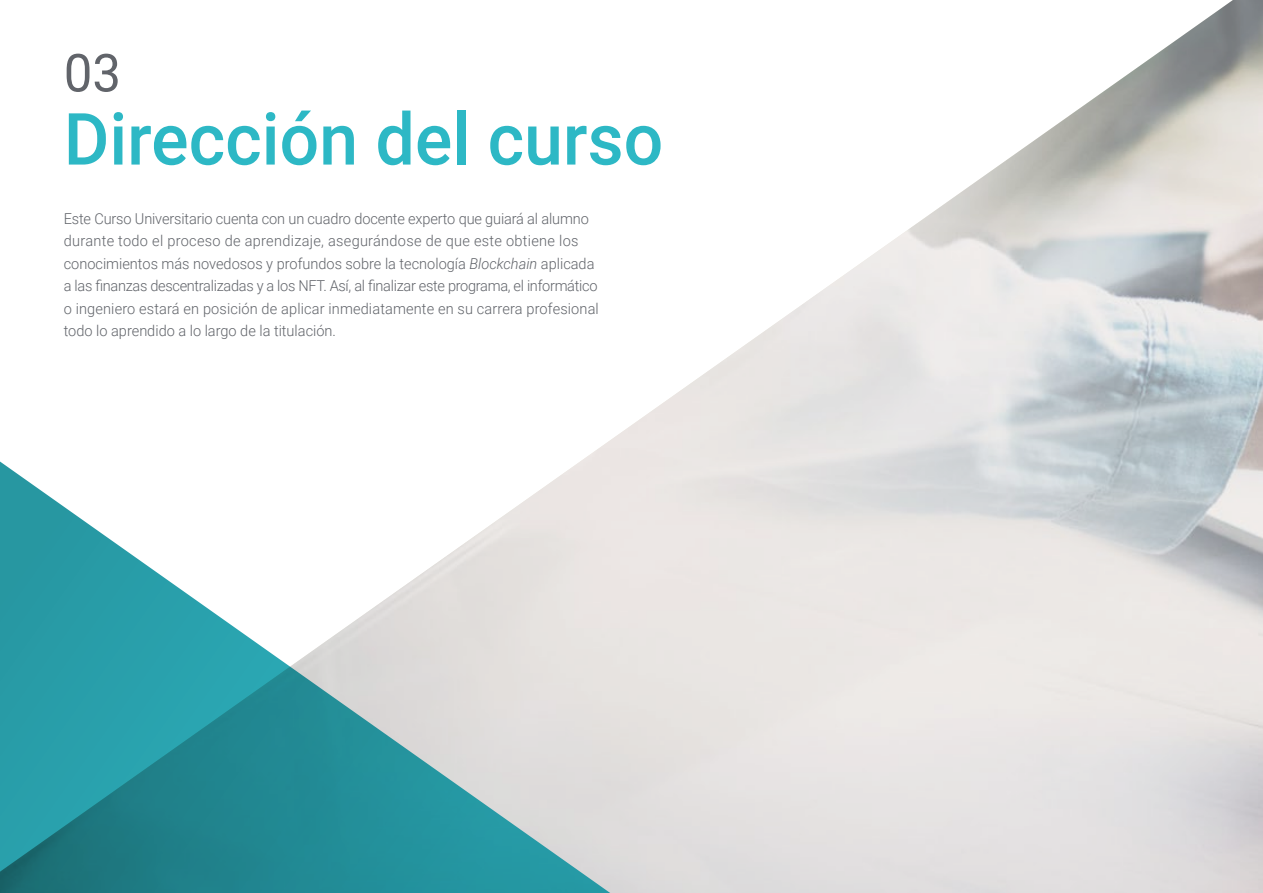
<style>
.page{position:relative;width:1263px;height:893px;background:#fff}
.page>*{position:absolute;margin:0;border:0;box-sizing:border-box;transform-origin:0 0}
.t1{font:500 72px "Roboto";color:#2db8c5}
.t2{font:52.5px "Roboto";color:#61646a}
.t3{font:300 15px/22.5px "Roboto";color:#61646a}
.s1{font-style:italic}
</style>
<div class="page">
<svg style="left:0;top:446px;width:640px;height:447px"></svg>
<h2 class="t2" style="left:64px;top:36px;width:59px">03</h2>
<h1 class="t1" style="left:64px;top:89px;width:601px">Dirección del curso</h1>
<p class="t3" style="left:64px;top:207px;width:537px">Este Curso Universitario cuenta con un cuadro docente experto que guiará al alumno durante todo el proceso de aprendizaje, asegurándose de que este obtiene los conocimientos más novedosos y profundos sobre la tecnología <span class="s1">Blockchain</span> aplicada a las finanzas descentralizadas y a los NFT. Así, al finalizar este programa, el informático o ingeniero estará en posición de aplicar inmediatamente en su carrera profesional todo lo aprendido a lo largo de la titulación.</p>
</div>
